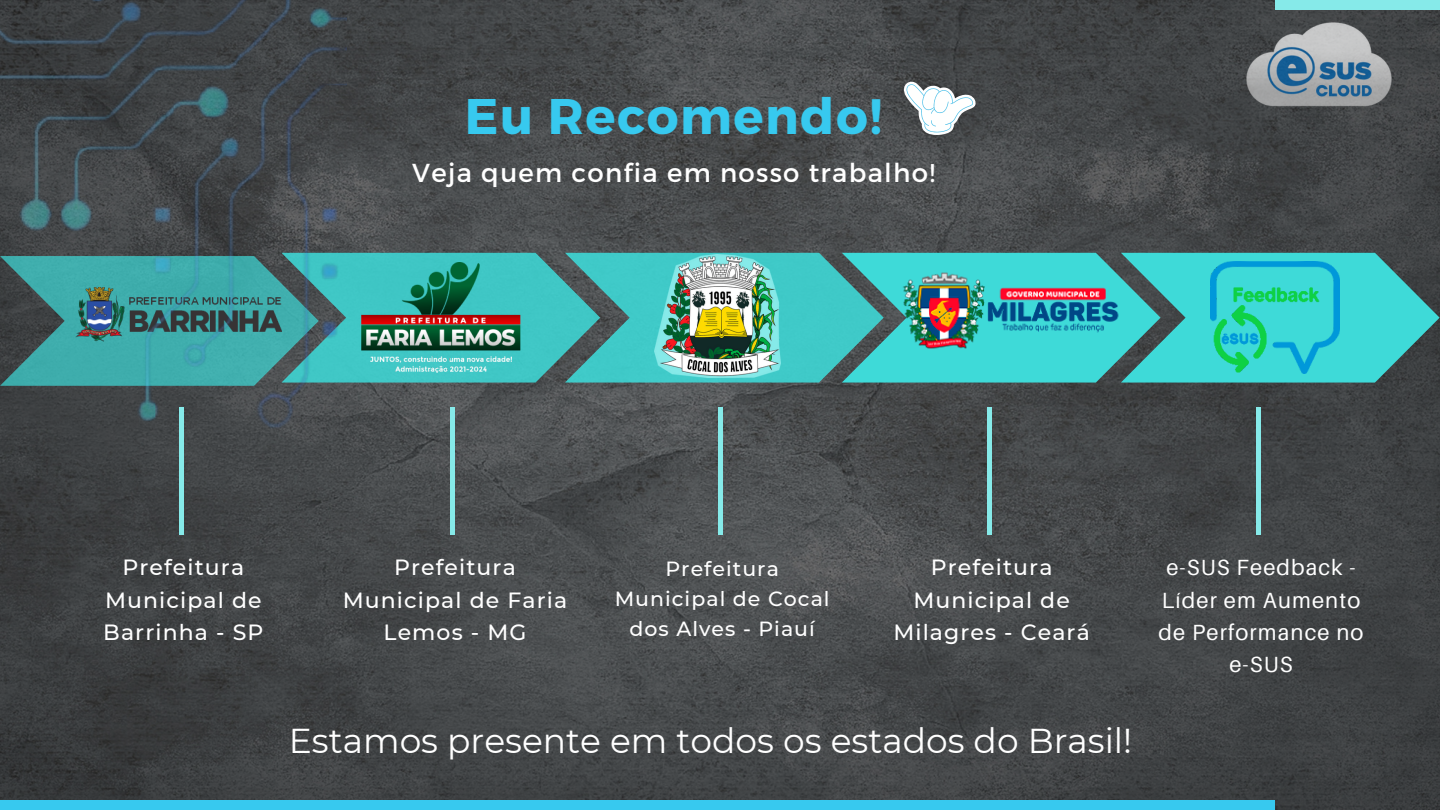
<style>
.page{position:relative;width:1440px;height:810px;background:#fff}
.page>*{position:absolute;margin:0;border:0;box-sizing:border-box;transform-origin:0 0}
.t1{font:700 50px "Montserrat";letter-spacing:.03em;color:#37c9ef}
.t2{font:34.5px "Montserrat";color:#fff}
.t3{font:26px "Montserrat";letter-spacing:.05em;color:#fff}
.t4{font:500 22px/32.2px "Montserrat";letter-spacing:.05em;color:#fff;text-align:center}
.t5{font:22px/32.2px "Aileron";letter-spacing:.05em;color:#fff;text-align:center}
.t6{font:500 20.5px/30px "Montserrat";letter-spacing:.05em;color:#fff;text-align:center}
</style>
<div class="page">
<img style="left:0;top:0;width:1440px;height:810px">
<div style="left:1275px;top:0;width:165px;height:10px;background:#86eae9"></div>
<div style="left:0;top:800px;width:1275px;height:10px;background:#37c9ef"></div>
<hr style="left:451px;top:408px;width:4px;height:127px;background:#86eae9">
<div style="left:987px;top:408px;width:5px;height:127px;background:#86eae9"></div>
<hr style="left:179px;top:408px;width:4px;height:127px;background:#86eae9">
<hr style="left:1257px;top:408px;width:4px;height:127px;background:#86eae9">
<hr style="left:718px;top:408px;width:4px;height:127px;background:#86eae9">
<svg style="left:347px;top:253px;width:1093px;height:133px;background:#42aca9"></svg>
<img style="left:655px;top:255px;width:126px;height:123px">
<img style="left:884px;top:253px;width:254px;height:117px">
<img style="left:1211px;top:262px;width:129px;height:111px">
<img style="left:1246px;top:10px;width:145px;height:109px">
<img style="left:0;top:0;width:347px;height:428px">
<svg style="left:902px;top:81px;width:74px;height:54px"></svg>
<h1 class="t1" style="left:465px;top:84px;width:419px">Eu Recomendo!</h1>
<p class="t3" style="left:412px;top:156px;width:524px">Veja quem confia em nosso trabalho!</p>
<p class="t4" style="left:103px;top:551px;width:162px">Prefeitura<br>Municipal de<br>Barrinha - SP</p>
<p class="t4" style="left:343px;top:551px;width:226px">Prefeitura<br>Municipal de Faria<br>Lemos - MG</p>
<p class="t6" style="left:615px;top:553px;width:216px">Prefeitura<br>Municipal de Cocal dos Alves - Piauí</p>
<p class="t4" style="left:893px;top:551px;width:198px">Prefeitura<br>Municipal de<br>Milagres - Ceará</p>
<p class="t5" style="left:1159px;top:551px;width:206px">e-SUS Feedback -<br>Líder em Aumento de Performance no e-SUS</p>
<h2 class="t2" style="left:289px;top:720px;width:845px">Estamos presente em todos os estados do Brasil!</h2>
</div>
